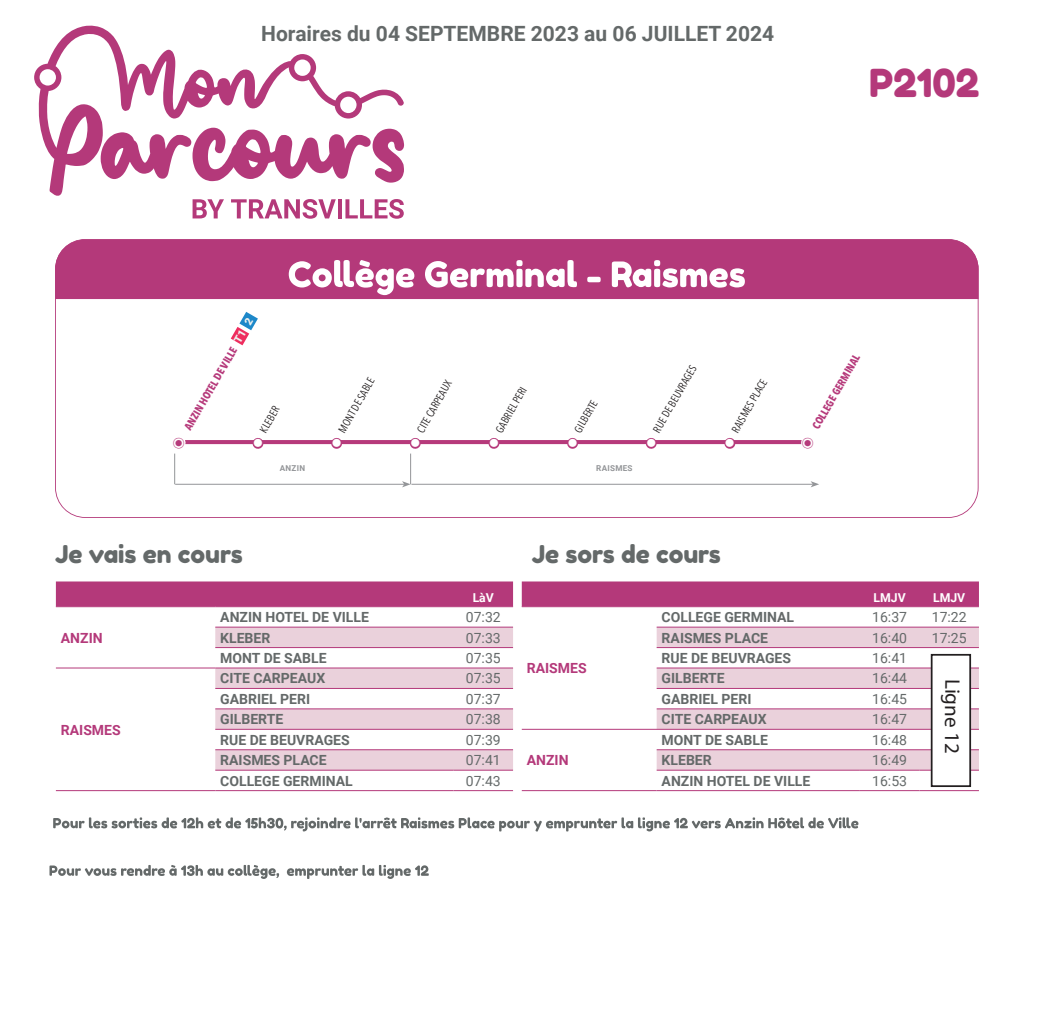
<style>
.page{position:relative;width:1039px;height:1010px;background:#fff}
.page>*{position:absolute;margin:0;border:0;box-sizing:border-box;transform-origin:0 0}
.t1{font:38.5px "Fredoka One";color:#b4397a}
.t2{font:24.5px "Fredoka One";color:#646969}
.t3{font:700 21px "Roboto";color:#646969}
.t4{font:21px "Myriad Pro";color:#231f20}
.t5{font:700 14px "Roboto";color:#646969}
.t6{font:14px "Roboto";color:#646969}
.t7{font:700 14px "Roboto";color:#b4397a}
.t8{font:700 12.25px "Roboto";color:#fff}
.t9{font:condensed 10.85px "Avenir Next LT Pro";color:#231f20}
.t10{font:700 condensed 10.85px "Avenir Next LT Pro";color:#b63a7b}
.t11{font:700 8.05px "Roboto";letter-spacing:.035em;color:#939598}
.s1{font-family:"Roboto";font-weight:900;font-stretch:normal;color:#eef0ef}
</style>
<div class="page">
<svg style="left:55px;top:299px;width:923px;height:219px"></svg>
<div style="left:55px;top:239px;width:923px;height:60px;background:#b4397a"></div>
<svg style="left:192px;top:199px;width:32px;height:19px"></svg>
<svg style="left:231px;top:199px;width:104px;height:20px"></svg>
<hr style="left:338px;top:199px;width:3px;height:19px;background:#b4397a">
<svg style="left:345px;top:199px;width:58px;height:20px"></svg>
<svg style="left:34px;top:26px;width:370px;height:170px"></svg>
<svg style="left:53px;top:817px;width:805px;height:14px"></svg>
<svg style="left:49px;top:864px;width:379px;height:14px"></svg>
<hr style="left:178px;top:440px;width:629px;height:4px;background:#b63a7b">
<svg style="left:231px;top:312px;width:27px;height:33px"></svg>
<img style="left:176px;top:456px;width:236px;height:47px">
<hr style="left:174px;top:453px;width:1px;height:31px;background:#939598">
<hr style="left:175px;top:484px;width:229px;height:1px;background:#939598">
<svg style="left:402px;top:481px;width:8px;height:6px"></svg>
<img style="left:426px;top:456px;width:408px;height:47px">
<img style="left:412px;top:456px;width:14px;height:47px">
<hr style="left:410px;top:453px;width:1px;height:31px;background:#939598">
<hr style="left:411px;top:484px;width:401px;height:1px;background:#939598">
<svg style="left:810px;top:481px;width:8px;height:6px"></svg>
<div style="left:521px;top:581px;width:457px;height:25px;background:#b4397a"></div>
<svg style="left:521px;top:607px;width:457px;height:180px"></svg>
<svg style="left:656px;top:627px;width:322px;height:142px;fill:#ead1db"></svg>
<hr style="left:521px;top:790px;width:135px;height:1px;background:#b4397a">
<hr style="left:521px;top:606px;width:457px;height:1px;background:#b4397a">
<hr style="left:656px;top:626px;width:322px;height:1px;background:#b4397a">
<hr style="left:656px;top:647px;width:322px;height:1px;background:#b4397a">
<hr style="left:656px;top:667px;width:322px;height:1px;background:#b4397a">
<hr style="left:656px;top:688px;width:322px;height:1px;background:#b4397a">
<hr style="left:656px;top:708px;width:322px;height:1px;background:#b4397a">
<hr style="left:521px;top:728px;width:457px;height:1px;background:#b4397a">
<hr style="left:656px;top:749px;width:322px;height:1px;background:#b4397a">
<hr style="left:656px;top:769px;width:203px;height:1px;background:#b4397a">
<hr style="left:656px;top:790px;width:203px;height:1px;background:#b4397a">
<hr style="left:859px;top:769px;width:60px;height:1px;background:#b4397a">
<hr style="left:859px;top:790px;width:60px;height:1px;background:#b4397a">
<hr style="left:919px;top:769px;width:59px;height:1px;background:#b4397a">
<hr style="left:919px;top:790px;width:59px;height:1px;background:#b4397a">
<div style="left:56px;top:581px;width:457px;height:25px;background:#b4397a"></div>
<svg style="left:56px;top:607px;width:457px;height:164px"></svg>
<svg style="left:215px;top:627px;width:298px;height:142px;fill:#ead1db"></svg>
<hr style="left:56px;top:790px;width:159px;height:1px;background:#b4397a">
<hr style="left:56px;top:606px;width:159px;height:1px;background:#b4397a">
<hr style="left:215px;top:606px;width:298px;height:1px;background:#b4397a">
<hr style="left:215px;top:626px;width:298px;height:1px;background:#b4397a">
<hr style="left:215px;top:647px;width:298px;height:1px;background:#b4397a">
<hr style="left:56px;top:667px;width:159px;height:1px;background:#b4397a">
<hr style="left:215px;top:667px;width:298px;height:1px;background:#b4397a">
<hr style="left:215px;top:688px;width:298px;height:1px;background:#b4397a">
<hr style="left:215px;top:708px;width:298px;height:1px;background:#b4397a">
<hr style="left:215px;top:728px;width:298px;height:1px;background:#b4397a">
<hr style="left:215px;top:749px;width:298px;height:1px;background:#b4397a">
<hr style="left:215px;top:769px;width:238px;height:1px;background:#b4397a">
<hr style="left:215px;top:790px;width:238px;height:1px;background:#b4397a">
<hr style="left:453px;top:769px;width:60px;height:1px;background:#b4397a">
<hr style="left:453px;top:790px;width:60px;height:1px;background:#b4397a">
<svg style="left:288px;top:260px;width:456px;height:35px"></svg>
<div style="left:931px;top:654px;width:38px;height:132px;background:#fff"></div>
<div style="left:930px;top:653px;width:40px;height:133px;border:2px solid #231f20"></div>
<svg style="left:170px;top:433px;width:18px;height:19px"></svg>
<svg style="left:249px;top:436px;width:17px;height:15px"></svg>
<svg style="left:328px;top:436px;width:17px;height:15px"></svg>
<svg style="left:407px;top:436px;width:16px;height:15px"></svg>
<svg style="left:485px;top:436px;width:17px;height:15px"></svg>
<svg style="left:564px;top:436px;width:16px;height:15px"></svg>
<svg style="left:642px;top:436px;width:17px;height:15px"></svg>
<svg style="left:721px;top:436px;width:17px;height:15px"></svg>
<svg style="left:799px;top:433px;width:18px;height:19px"></svg>
<h3 class="t3" style="left:261px;top:22px;width:514px">Horaires du 04 SEPTEMBRE 2023 au 06 JUILLET 2024</h3>
<h1 class="t1" style="left:868px;top:60px;width:112px">P2102</h1>
<p class="t10" style="left:182px;top:426px;width:129px;rotate:-60deg">ANZIN HOTEL DE VILLE <span class="s1">T1 2</span></p>
<p class="t9" style="left:257px;top:428px;width:30px;rotate:-60deg">KLEBER</p>
<p class="t9" style="left:336px;top:428px;width:63px;rotate:-60deg">MONT DE SABLE</p>
<p class="t9" style="left:414px;top:428px;width:60px;rotate:-60deg">CITE CARPEAUX</p>
<p class="t9" style="left:493px;top:428px;width:53px;rotate:-60deg">GABRIEL PERI</p>
<p class="t9" style="left:571px;top:428px;width:37px;rotate:-60deg">GILBERTE</p>
<p class="t11" style="left:279px;top:463px;width:27px">ANZIN</p>
<p class="t11" style="left:596px;top:463px;width:38px">RAISMES</p>
<p class="t9" style="left:650px;top:428px;width:77px;rotate:-60deg">RUE DE BEUVRAGES</p>
<p class="t9" style="left:728px;top:428px;width:61px;rotate:-60deg">RAISMES PLACE</p>
<h2 class="t2" style="left:55px;top:538px;width:189px">Je vais en cours</h2>
<h2 class="t2" style="left:531px;top:538px;width:191px">Je sors de cours</h2>
<p class="t8" style="left:472px;top:590px;width:23px">LàV</p>
<p class="t10" style="left:809px;top:425px;width:86px;rotate:-60deg">COLLEGE GERMINAL</p>
<p class="t8" style="left:873px;top:590px;width:34px">LMJV</p>
<p class="t8" style="left:932px;top:590px;width:34px">LMJV</p>
<p class="t7" style="left:61px;top:629px;width:43px">ANZIN</p>
<p class="t7" style="left:61px;top:721px;width:61px">RAISMES</p>
<p class="t5" style="left:220px;top:609px;width:150px">ANZIN HOTEL DE VILLE</p>
<p class="t6" style="left:465px;top:609px;width:36px">07:32</p>
<p class="t5" style="left:220px;top:629px;width:52px">KLEBER</p>
<p class="t6" style="left:465px;top:629px;width:36px">07:33</p>
<p class="t5" style="left:220px;top:650px;width:108px">MONT DE SABLE</p>
<p class="t6" style="left:465px;top:650px;width:36px">07:35</p>
<p class="t5" style="left:220px;top:670px;width:106px">CITE CARPEAUX</p>
<p class="t6" style="left:465px;top:670px;width:36px">07:35</p>
<p class="t5" style="left:220px;top:690px;width:91px">GABRIEL PERI</p>
<p class="t6" style="left:465px;top:690px;width:36px">07:37</p>
<p class="t5" style="left:220px;top:711px;width:65px">GILBERTE</p>
<p class="t6" style="left:465px;top:711px;width:36px">07:38</p>
<p class="t5" style="left:220px;top:731px;width:131px">RUE DE BEUVRAGES</p>
<p class="t6" style="left:465px;top:731px;width:36px">07:39</p>
<p class="t5" style="left:220px;top:752px;width:108px">RAISMES PLACE</p>
<p class="t6" style="left:465px;top:752px;width:36px">07:41</p>
<p class="t5" style="left:220px;top:772px;width:134px">COLLEGE GERMINAL</p>
<p class="t6" style="left:465px;top:772px;width:36px">07:43</p>
<p class="t7" style="left:526px;top:660px;width:61px">RAISMES</p>
<p class="t7" style="left:526px;top:752px;width:43px">ANZIN</p>
<p class="t5" style="left:661px;top:609px;width:134px">COLLEGE GERMINAL</p>
<p class="t6" style="left:871px;top:609px;width:36px">16:37</p>
<p class="t6" style="left:931px;top:609px;width:36px">17:22</p>
<p class="t5" style="left:661px;top:629px;width:108px">RAISMES PLACE</p>
<p class="t6" style="left:871px;top:629px;width:36px">16:40</p>
<p class="t6" style="left:931px;top:629px;width:36px">17:25</p>
<p class="t5" style="left:661px;top:650px;width:131px">RUE DE BEUVRAGES</p>
<p class="t6" style="left:871px;top:650px;width:36px">16:41</p>
<p class="t5" style="left:661px;top:670px;width:65px">GILBERTE</p>
<p class="t6" style="left:871px;top:670px;width:36px">16:44</p>
<p class="t5" style="left:661px;top:690px;width:91px">GABRIEL PERI</p>
<p class="t6" style="left:871px;top:690px;width:36px">16:45</p>
<p class="t6" style="left:946px;top:690px;width:5px">-</p>
<p class="t5" style="left:661px;top:711px;width:106px">CITE CARPEAUX</p>
<p class="t6" style="left:871px;top:711px;width:36px">16:47</p>
<p class="t6" style="left:946px;top:711px;width:5px">-</p>
<h3 class="t4" style="left:964px;top:678px;width:76px;rotate:90deg">Ligne 12</h3>
<p class="t5" style="left:661px;top:731px;width:108px">MONT DE SABLE</p>
<p class="t6" style="left:871px;top:731px;width:36px">16:48</p>
<p class="t5" style="left:661px;top:752px;width:52px">KLEBER</p>
<p class="t6" style="left:871px;top:752px;width:36px">16:49</p>
<p class="t5" style="left:661px;top:772px;width:150px">ANZIN HOTEL DE VILLE</p>
<p class="t6" style="left:871px;top:772px;width:36px">16:53</p>
</div>
